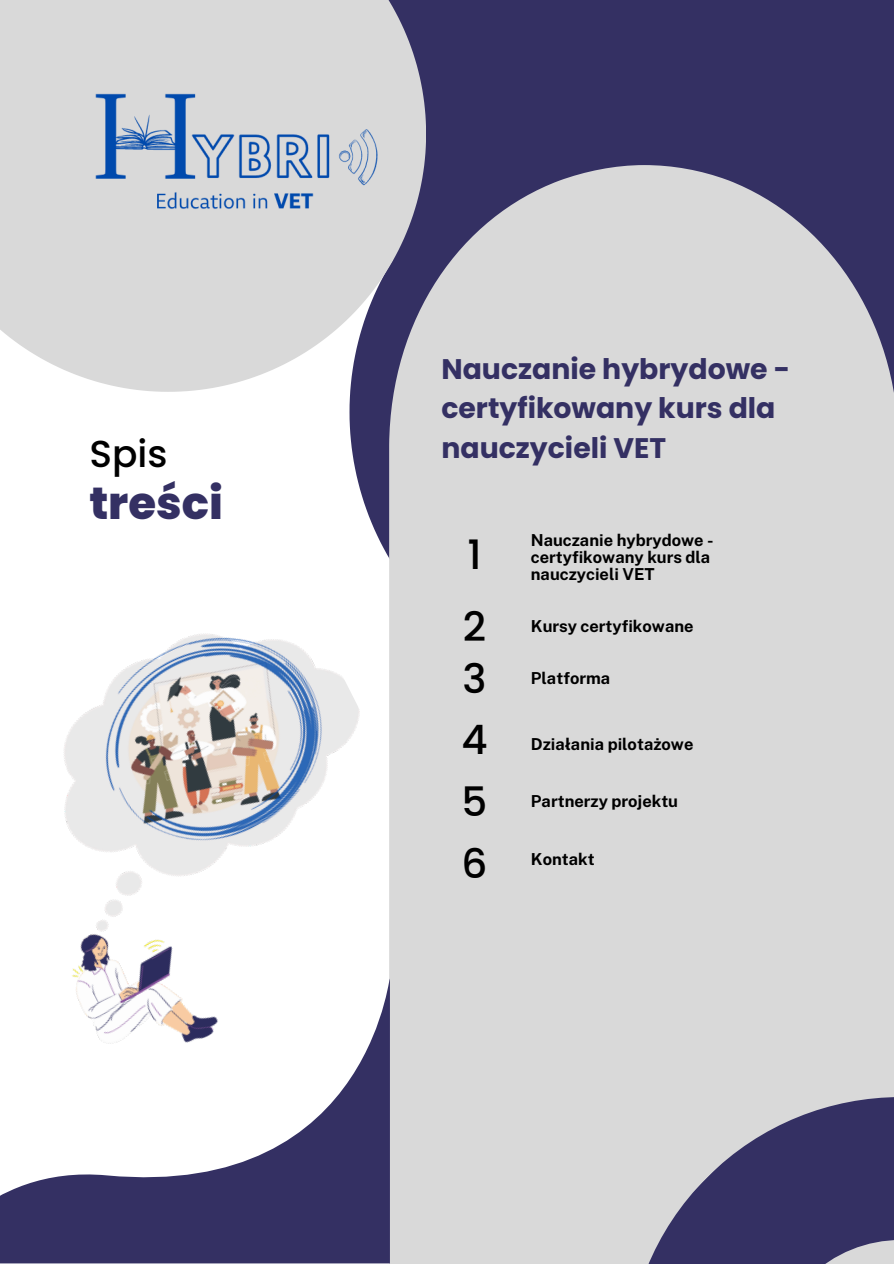
<style>
.page{position:relative;width:894px;height:1264px;background:#fff}
.page>*{position:absolute;margin:0;border:0;box-sizing:border-box;transform-origin:0 0}
.t1{font:800 45px "Poppins";color:#343063}
.t2{font:500 40.5px "Poppins";color:#000}
.t3{font:500 37.5px "Poppins";color:#000}
.t4{font:700 28.35px/39.3px "Poppins";color:#343063}
.t5{font:700 16.5px "Public Sans";color:#000}
</style>
<div class="page">
<div style="left:426px;top:0;width:467px;height:123px;background:#343063"></div>
<svg style="left:349px;top:123px;width:544px;height:435px;fill:#343063"></svg>
<div style="left:389px;top:165px;width:504px;height:1098px;background:#d9d9d9"></div>
<svg style="left:0;top:0;width:426px;height:391px;fill:#d9d9d9"></svg>
<svg style="left:0;top:1084px;width:389px;height:179px;fill:#343063"></svg>
<svg style="left:513px;top:983px;width:380px;height:280px;fill:#d9d9d9"></svg>
<img style="left:89px;top:89px;width:294px;height:123px">
<img style="left:64px;top:574px;width:396px;height:510px">
<p class="t4" style="left:441px;top:349px;width:350px">Nauczanie hybrydowe - certyfikowany kurs dla</p>
<h3 class="t3" style="left:89px;top:428px;width:79px">Spis</h3>
<p class="t4" style="left:441px;top:428px;width:226px">nauczycieli VET</p>
<p class="t1" style="left:89px;top:472px;width:135px">treści</p>
<p class="t5" style="left:530px;top:530px;width:184px">Nauczanie hybrydowe -</p>
<p class="t5" style="left:530px;top:547px;width:181px">certyfikowany kurs dla</p>
<p class="t5" style="left:530px;top:564px;width:125px">nauczycieli VET</p>
<p class="t5" style="left:530px;top:616px;width:164px">Kursy certyfikowane</p>
<p class="t5" style="left:530px;top:668px;width:81px">Platforma</p>
<p class="t2" style="left:467px;top:526px;width:16px">1</p>
<p class="t2" style="left:462px;top:598px;width:25px">2</p>
<p class="t2" style="left:462px;top:650px;width:26px">3</p>
<p class="t2" style="left:461px;top:711px;width:28px">4</p>
<p class="t2" style="left:461px;top:773px;width:27px">5</p>
<p class="t2" style="left:461px;top:835px;width:28px">6</p>
<p class="t5" style="left:530px;top:733px;width:164px">Działania pilotażowe</p>
<p class="t5" style="left:530px;top:791px;width:149px">Partnerzy projektu</p>
<p class="t5" style="left:530px;top:849px;width:65px">Kontakt</p>
</div>
